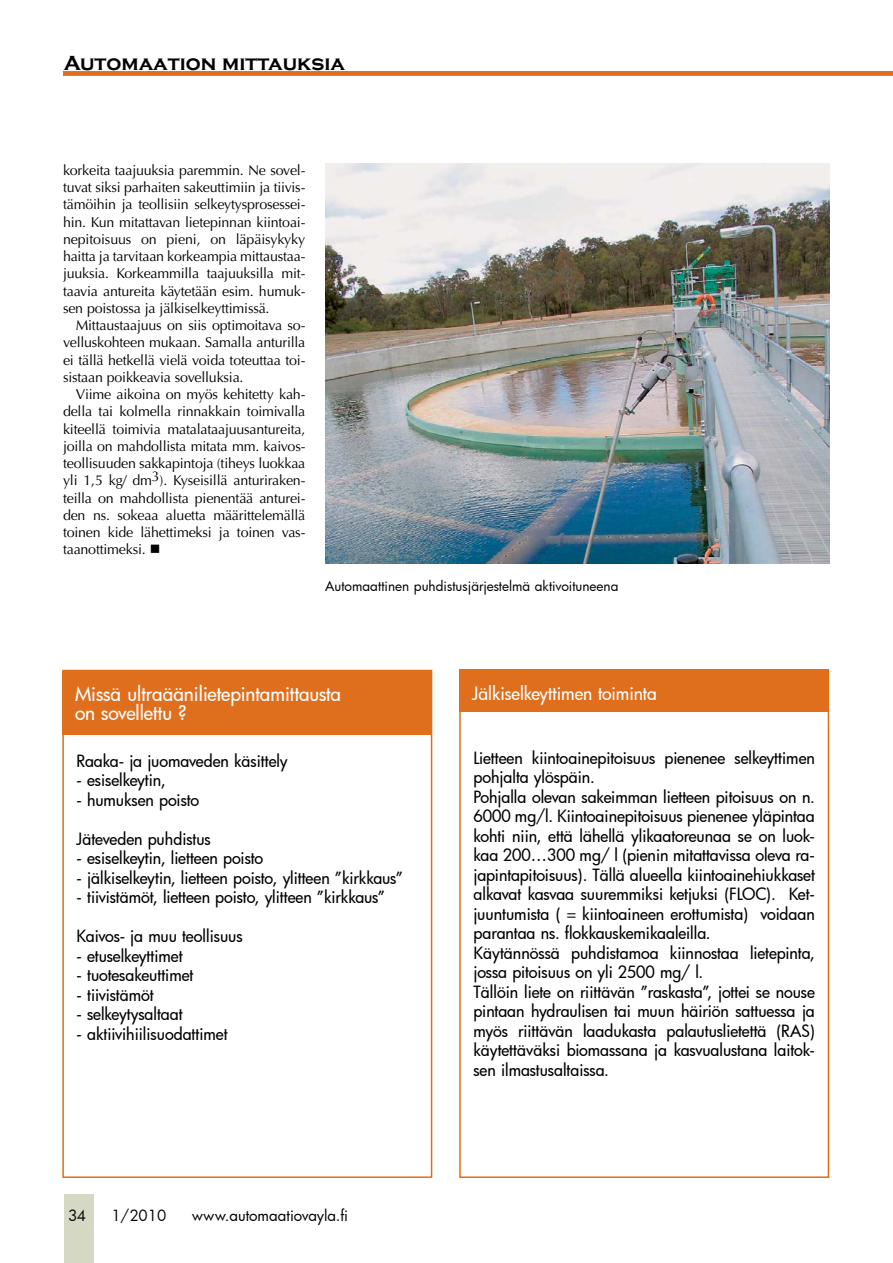
<style>
.page{position:relative;width:893px;height:1263px;background:#fff}
.page>*{position:absolute;margin:0;border:0;box-sizing:border-box;transform-origin:0 0}
.t1{font:700 21px "Copperplate Gothic";color:#000}
.t2{font:500 19.5px "Futura";letter-spacing:-.005em;color:#fff}
.t3{font:500 18px "Futura";color:#fff}
.t4{font:500 16.5px/19.5px "Futura";letter-spacing:-.005em;color:#000}
.t5{font:15px "Futura";letter-spacing:-.005em;color:#000}
.t6{font:14.25px/17.2px "Optima LT Std";letter-spacing:-.015em;color:#000;text-align:justify}
.t7{font:13.5px "Futura";color:#000}
</style>
<div class="page">
<div style="left:64px;top:1194px;width:30px;height:69px;background:#d5d9c3"></div>
<div style="left:63px;top:71px;width:830px;height:5px;background:#df6f1d"></div>
<div style="left:459px;top:670px;width:370px;height:508px;border:2px solid #df6f1d"></div>
<div style="left:62px;top:670px;width:370px;height:508px;border:2px solid #df6f1d"></div>
<div style="left:459px;top:670px;width:369px;height:42px;background:#df6f1d"></div>
<div style="left:62px;top:671px;width:370px;height:64px;background:#df6f1d"></div>
<img style="left:325px;top:163px;width:504px;height:401px">
<p class="t1" style="left:64px;top:51px;width:283px">Automaation mittauksia</p>
<p class="t6" style="left:63px;top:162px;width:244px">korkeita taajuuksia paremmin. Ne sovel&shy;tuvat siksi parhaiten sakeuttimiin ja tiivis&shy;tämöihin ja teollisiin selkeytysprosessei&shy;hin. Kun mitattavan lietepinnan kiintoai&shy;nepitoisuus on pieni, on läpäisykyky haitta ja tarvitaan korkeampia mittaustaa&shy;juuksia. Korkeammilla taajuuksilla mit&shy;taavia antureita käytetään esim. humuk&shy;sen poistossa ja jälkiselkeyttimissä.</p>
<p class="t6" style="left:63px;top:317px;width:244px;text-indent:13px">Mittaustaajuus on siis optimoitava so&shy;velluskohteen mukaan. Samalla anturilla ei tällä hetkellä vielä voida toteuttaa toi&shy;sistaan poikkeavia sovelluksia.</p>
<p class="t6" style="left:63px;top:386px;width:244px;text-indent:13px">Viime aikoina on myös kehitetty kah&shy;della tai kolmella rinnakkain toimivalla kiteellä toimivia matalataajuusantureita, joilla on mahdollista mitata mm. kaivos&shy;teollisuuden sakkapintoja (tiheys luokkaa yli 1,5 kg/ dm3). Kyseisillä anturiraken&shy;teilla on mahdollista pienentää anturei&shy;den ns. sokeaa aluetta määrittelemällä toinen kide lähettimeksi ja toinen vas&shy;taanottimeksi. ■</p>
<p class="t7" style="left:325px;top:577px;width:295px">Automaattinen puhdistusjärjestelmä aktivoituneena</p>
<p class="t2" style="left:75px;top:680px;width:268px">Missä ultraäänilietepintamittausta</p>
<p class="t3" style="left:472px;top:681px;width:186px">Jälkiselkeyttimen toiminta</p>
<p class="t2" style="left:75px;top:700px;width:113px">on sovellettu ?</p>
<p class="t4" style="left:77px;top:751px;width:212px">Raaka- ja juomaveden käsittely</p>
<p class="t4" style="left:77px;top:770px;width:91px">- esiselkeytin,</p>
<p class="t4" style="left:77px;top:790px;width:124px">- humuksen poisto</p>
<p class="t4" style="left:77px;top:829px;width:136px">Jäteveden puhdistus</p>
<p class="t4" style="left:77px;top:848px;width:188px">- esiselkeytin, lietteen poisto</p>
<p class="t4" style="left:77px;top:868px;width:328px">- jälkiselkeytin, lietteen poisto, ylitteen ”kirkkaus”</p>
<p class="t4" style="left:77px;top:887px;width:310px">- tiivistämöt, lietteen poisto, ylitteen ”kirkkaus”</p>
<p class="t4" style="left:77px;top:926px;width:167px">Kaivos- ja muu teollisuus</p>
<p class="t4" style="left:77px;top:946px;width:107px">- etuselkeyttimet</p>
<p class="t4" style="left:77px;top:965px;width:118px">- tuotesakeuttimet</p>
<p class="t4" style="left:77px;top:985px;width:79px">- tiivistämöt</p>
<p class="t4" style="left:77px;top:1004px;width:107px">- selkeytysaltaat</p>
<p class="t4" style="left:77px;top:1024px;width:152px">- aktiivihiilisuodattimet</p>
<p class="t5" style="left:68px;top:1206px;width:20px">34</p>
<p class="t5" style="left:112px;top:1206px;width:56px">1/2010</p>
<p class="t5" style="left:192px;top:1206px;width:158px">www.automaatiovayla.fi</p>
<p class="t4" style="left:473px;top:748px;width:343px">Lietteen kiintoainepitoisuus pienenee selkeyttimen pohjalta ylöspäin.<br>Pohjalla olevan sakeimman lietteen pitoisuus on n.<br>6000 mg/l. Kiintoainepitoisuus pienenee yläpintaa kohti niin, että lähellä ylikaatoreunaa se on luok&shy;kaa 200…300 mg/ l (pienin mitattavissa oleva ra&shy;japintapitoisuus). Tällä alueella kiintoainehiukkaset alkavat kasvaa suuremmiksi ketjuksi (FLOC). Ket&shy;juuntumista ( = kiintoaineen erottumista) voidaan parantaa ns. flokkauskemikaaleilla.<br>Käytännössä puhdistamoa kiinnostaa lietepinta, jossa pitoisuus on yli 2500 mg/ l.<br>Tällöin liete on riittävän ”raskasta”, jottei se nouse pintaan hydraulisen tai muun häiriön sattuessa ja myös riittävän laadukasta palautuslietettä (RAS) käytettäväksi biomassana ja kasvualustana laitok&shy;sen ilmastusaltaissa.</p>
</div>
